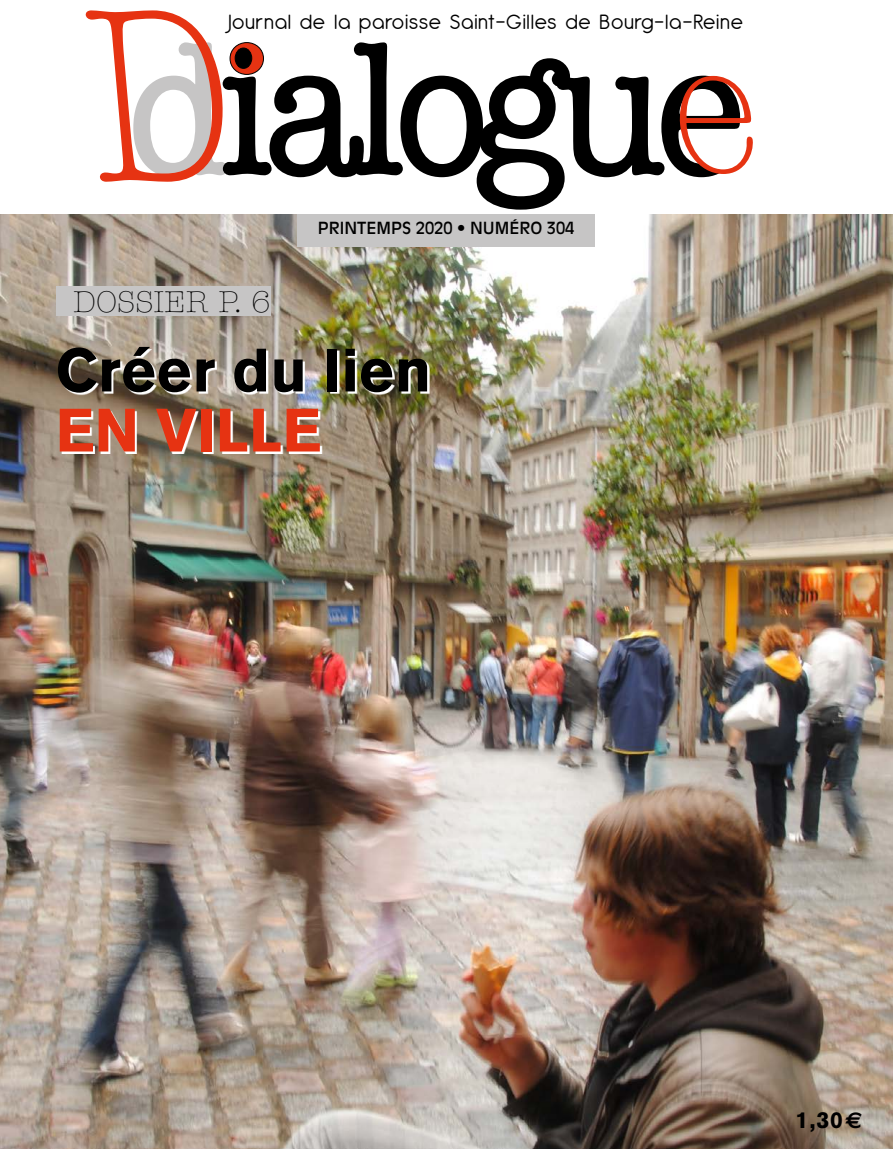
<style>
.page{position:relative;width:893px;height:1149px;background:#fff}
.page>*{position:absolute;margin:0;border:0;box-sizing:border-box;transform-origin:0 0}
.t1{font:condensed 190.8px "American Typewriter";letter-spacing:-.06em;color:#000;scale:1.18 1}
.t2{font:900 60px "Akzidenz Grotesk";color:#000}
.t3{font:900 60px "Akzidenz Grotesk";color:#e63312}
.t4{font:300 30.3px "American Typewriter";color:#000}
.t5{font:900 22.8px "Akzidenz Grotesk";color:#000}
.t6{font:22.5px "Antipasto";letter-spacing:.06em;color:#000}
.t7{font:16.5px "Antique Olive";color:#000}
.s1{color:#c6c5c5}
.s2{font-family:"Euro Sans";font-weight:700}
</style>
<div class="page">
<img style="left:0;top:214px;width:893px;height:934px">
<img style="left:60px;top:349px;width:369px;height:104px">
<div style="left:56px;top:286px;width:214px;height:29px;background:#c6c5c5"></div>
<div style="left:298px;top:214px;width:297px;height:32px;background:#c6c5c5"></div>
<svg style="left:679px;top:76px;width:74px;height:98px"></svg>
<svg style="left:85px;top:10px;width:179px;height:172px"></svg>
<p class="t6" style="left:229px;top:9px;width:515px">Journal de la paroisse Saint-Gilles de Bourg-la-Reine</p>
<h1 class="t1" style="left:125px;top:5px;width:530px"><span class="s1">d</span>ialogue</h1>
<h3 class="t4" style="left:73px;top:285px;width:199px">DOSSIER P. 6</h3>
<p class="t7" style="left:318px;top:218px;width:258px">PRINTEMPS 2020 • NUMÉRO 304</p>
<h2 class="t2" style="left:56px;top:334px;width:377px">Créer du lien</h2>
<h2 class="t3" style="left:56px;top:394px;width:267px">EN VILLE</h2>
<p class="t5" style="left:796px;top:1105px;width:68px">1,30<span class="s2">e</span></p>
</div>
